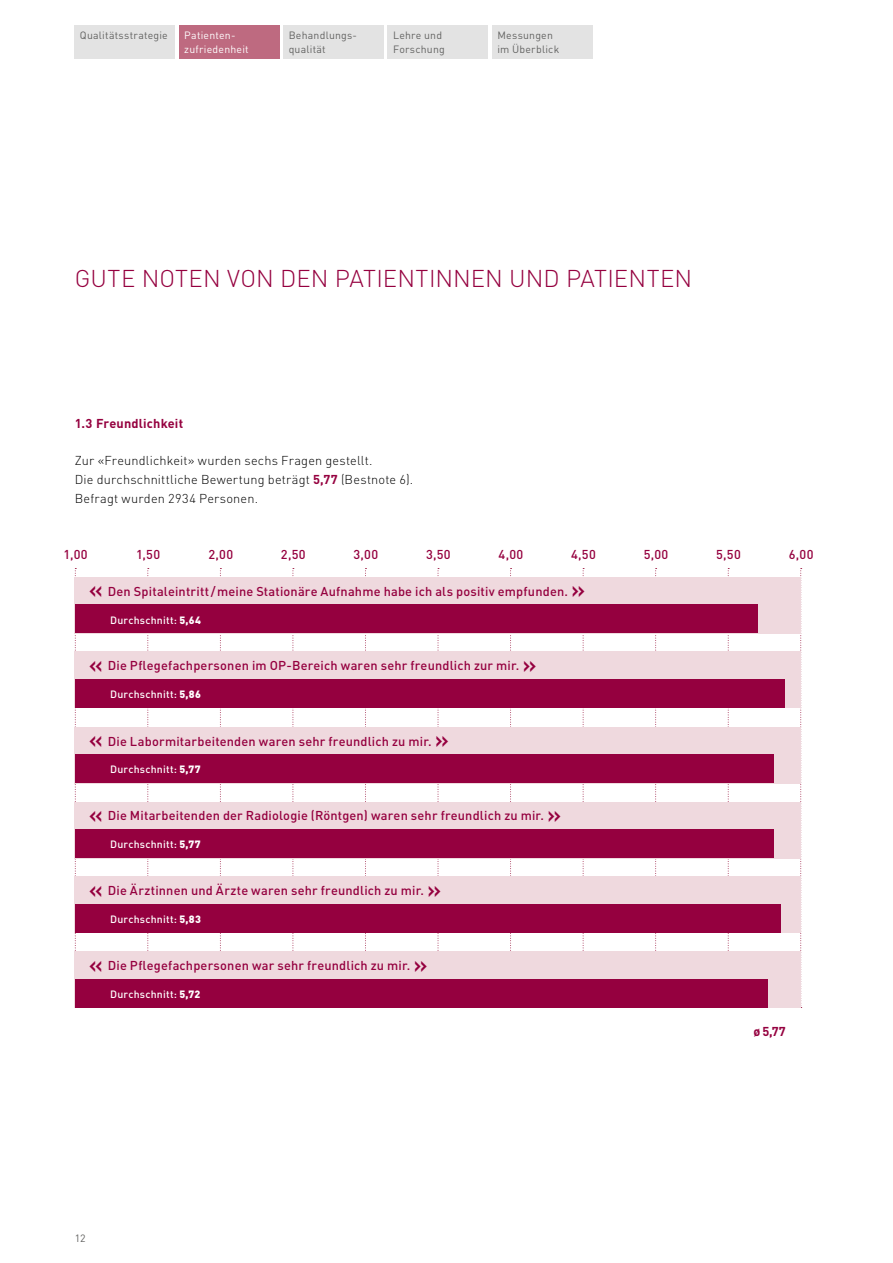
<style>
.page{position:relative;width:893px;height:1263px;background:#fff}
.page>*{position:absolute;margin:0;border:0;box-sizing:border-box;transform-origin:0 0}
.t1{font:300 24px "DIN Pro";letter-spacing:.005em;color:#95003f}
.t2{font:500 12.75px "DIN Pro";letter-spacing:.015em;color:#95003f}
.t3{font:300 12.75px/18.8px "DIN Pro";letter-spacing:.015em;color:#000}
.t4{font:700 12.75px "DIN Pro";letter-spacing:.015em;color:#95003f}
.t5{font:500 10.5px "DIN Pro";letter-spacing:.025em;color:#fff}
.t6{font:10.5px/13.5px "DIN Pro";letter-spacing:.02em;color:#626261}
.t7{font:10.5px/13.5px "DIN Pro";letter-spacing:.02em;color:#fff}
.s1{font-weight:700;color:#95003f}
.s2{font-size:24px}
.s3{font-weight:900}
</style>
<div class="page">
<svg style="left:75px;top:568px;width:1px;height:384px"></svg>
<svg style="left:147px;top:568px;width:2px;height:384px"></svg>
<svg style="left:220px;top:568px;width:1px;height:384px"></svg>
<svg style="left:293px;top:568px;width:1px;height:384px"></svg>
<svg style="left:365px;top:568px;width:1px;height:384px"></svg>
<svg style="left:438px;top:568px;width:1px;height:384px"></svg>
<svg style="left:510px;top:568px;width:2px;height:384px"></svg>
<svg style="left:583px;top:568px;width:1px;height:384px"></svg>
<svg style="left:655px;top:568px;width:2px;height:384px"></svg>
<svg style="left:728px;top:568px;width:1px;height:384px"></svg>
<svg style="left:800px;top:568px;width:2px;height:440px"></svg>
<div style="left:75px;top:577px;width:726px;height:57px;background:#efd9de"></div>
<div style="left:75px;top:652px;width:726px;height:56px;background:#efd9de"></div>
<div style="left:75px;top:727px;width:726px;height:56px;background:#efd9de"></div>
<div style="left:75px;top:802px;width:726px;height:56px;background:#efd9de"></div>
<div style="left:75px;top:877px;width:726px;height:56px;background:#efd9de"></div>
<div style="left:75px;top:952px;width:726px;height:56px;background:#efd9de"></div>
<div style="left:75px;top:605px;width:682px;height:28px;background:#95003f"></div>
<div style="left:75px;top:680px;width:709px;height:28px;background:#95003f"></div>
<div style="left:75px;top:755px;width:698px;height:28px;background:#95003f"></div>
<div style="left:75px;top:830px;width:698px;height:28px;background:#95003f"></div>
<div style="left:75px;top:904px;width:705px;height:28px;background:#95003f"></div>
<div style="left:75px;top:979px;width:692px;height:28px;background:#95003f"></div>
<div style="left:284px;top:26px;width:100px;height:33px;background:#e3e3e3"></div>
<div style="left:388px;top:26px;width:100px;height:33px;background:#e3e3e3"></div>
<div style="left:492px;top:26px;width:100px;height:33px;background:#e3e3e3"></div>
<div style="left:179px;top:26px;width:100px;height:33px;background:#be6a80"></div>
<div style="left:75px;top:26px;width:100px;height:33px;background:#e3e3e3"></div>
<p class="t6" style="left:80px;top:28px;width:89px">Qualitätsstrategie</p>
<p class="t7" style="left:184px;top:28px;width:66px">Patienten&shy;zufriedenheit</p>
<p class="t6" style="left:289px;top:28px;width:70px">Behandlungs&shy;qualität</p>
<p class="t6" style="left:393px;top:28px;width:53px">Lehre und<br>Forschung</p>
<p class="t6" style="left:497px;top:28px;width:63px">Messungen im Überblick</p>
<h1 class="t1" style="left:75px;top:262px;width:619px">GUTE NOTEN VON DEN PATIENTINNEN UND PATIENTEN</h1>
<p class="t4" style="left:75px;top:414px;width:110px">1.3 Freundlichkeit</p>
<p class="t3" style="left:75px;top:451px;width:340px">Zur «Freundlichkeit» wurden sechs Fragen gestellt.<br>Die durchschnittliche Bewertung beträgt <span class="s1">5,77</span> (Bestnote 6).<br>Befragt wurden 2934 Personen.</p>
<p class="t2" style="left:64px;top:545px;width:26px">1,00</p>
<p class="t2" style="left:136px;top:545px;width:26px">1,50</p>
<p class="t2" style="left:208px;top:545px;width:26px">2,00</p>
<p class="t2" style="left:281px;top:545px;width:26px">2,50</p>
<p class="t2" style="left:353px;top:545px;width:26px">3,00</p>
<p class="t2" style="left:426px;top:545px;width:26px">3,50</p>
<p class="t2" style="left:498px;top:545px;width:26px">4,00</p>
<p class="t2" style="left:571px;top:545px;width:26px">4,50</p>
<p class="t2" style="left:644px;top:545px;width:26px">5,00</p>
<p class="t2" style="left:716px;top:545px;width:26px">5,50</p>
<p class="t2" style="left:789px;top:545px;width:26px">6,00</p>
<p class="t2" style="left:89px;top:582px;width:498px"><span class="s2">«</span> Den Spitaleintritt/meine Stationäre Aufnahme habe ich als positiv empfunden. <span class="s2">»</span></p>
<p class="t5" style="left:110px;top:613px;width:92px">Durchschnitt: <span class="s3">5,64</span></p>
<p class="t2" style="left:89px;top:657px;width:449px"><span class="s2">«</span> Die Pflegefachpersonen im OP-Bereich waren sehr freundlich zur mir. <span class="s2">»</span></p>
<p class="t5" style="left:110px;top:687px;width:92px">Durchschnitt: <span class="s3">5,86</span></p>
<p class="t2" style="left:89px;top:732px;width:362px"><span class="s2">«</span> Die Labormitarbeitenden waren sehr freundlich zu mir. <span class="s2">»</span></p>
<p class="t5" style="left:110px;top:762px;width:92px">Durchschnitt: <span class="s3">5,77</span></p>
<p class="t2" style="left:89px;top:807px;width:474px"><span class="s2">«</span> Die Mitarbeitenden der Radiologie (Röntgen) waren sehr freundlich zu mir. <span class="s2">»</span></p>
<p class="t5" style="left:110px;top:837px;width:92px">Durchschnitt: <span class="s3">5,77</span></p>
<p class="t2" style="left:89px;top:882px;width:354px"><span class="s2">«</span> Die Ärztinnen und Ärzte waren sehr freundlich zu mir. <span class="s2">»</span></p>
<p class="t5" style="left:110px;top:912px;width:92px">Durchschnitt: <span class="s3">5,83</span></p>
<p class="t2" style="left:89px;top:957px;width:340px"><span class="s2">«</span> Die Pflegefachpersonen war sehr freundlich zu mir. <span class="s2">»</span></p>
<p class="t5" style="left:110px;top:987px;width:92px">Durchschnitt: <span class="s3">5,72</span></p>
<p class="t6" style="left:75px;top:1231px;width:12px">12</p>
<p class="t4" style="left:754px;top:1023px;width:33px">ø 5,77</p>
</div>
